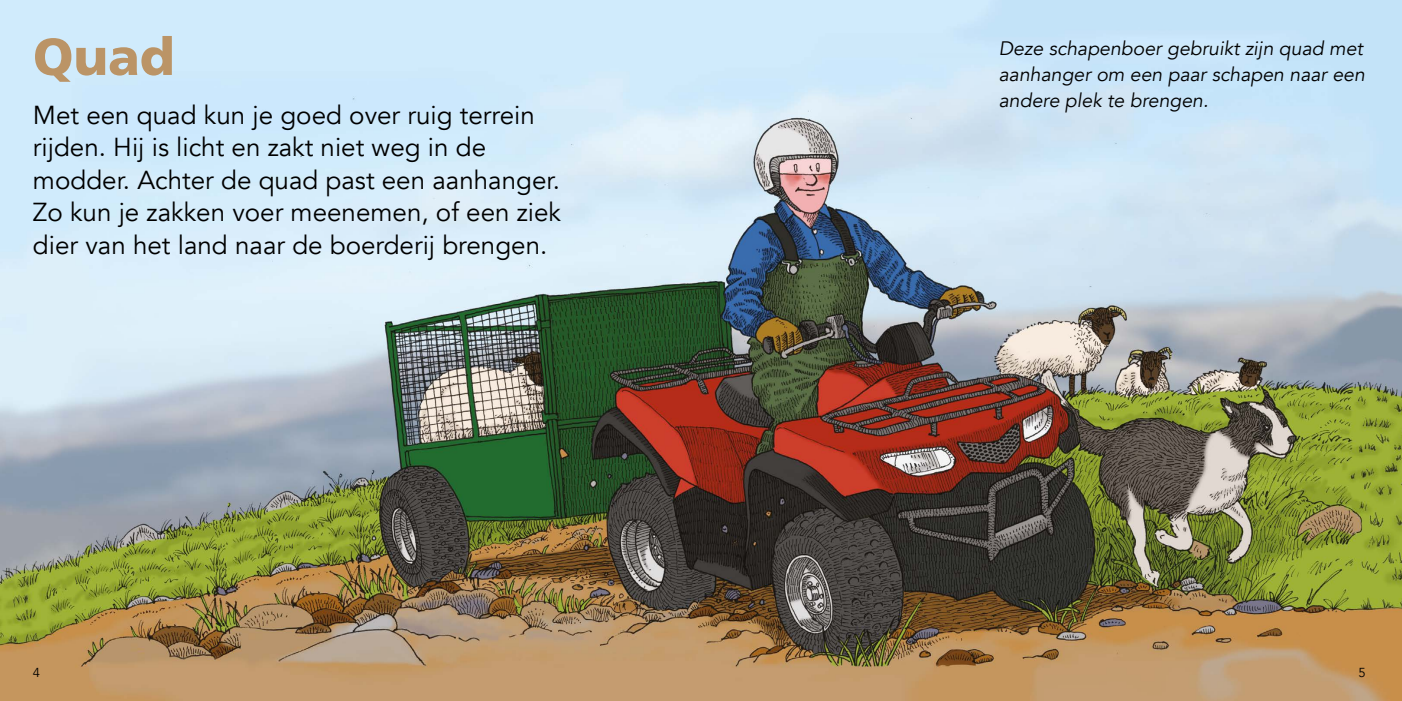
<style>
.page{position:relative;width:1402px;height:701px;background:#fff}
.page>*{position:absolute;margin:0;border:0;box-sizing:border-box;transform-origin:0 0}
.t1{font:900 51.98px "Frutiger LT Std";color:#bb9466}
.t2{font:25.99px/32.5px "Avenir";color:#000}
.t3{font:italic 19.51px/26px "Avenir";color:#000;text-align:justify}
.t4{font:12.95px "Avenir";color:#000}
</style>
<div class="page">
<img style="left:0;top:0;width:699px;height:701px">
<img style="left:699px;top:0;width:703px;height:701px">
<h1 class="t1" style="left:33px;top:25px;width:143px">Quad</h1>
<p class="t2" style="left:33px;top:99px;width:529px">Met een quad kun je goed over ruig terrein rijden. Hij is licht en zakt niet weg in de modder. Achter de quad past een aanhanger.<br>Zo kun je zakken voer meenemen, of een ziek dier van het land naar de boerderij brengen.</p>
<p class="t4" style="left:33px;top:665px;width:9px">4</p>
<p class="t3" style="left:999px;top:36px;width:367px">Deze schapenboer gebruikt zijn quad met aanhanger om een paar schapen naar een andere plek te brengen.</p>
<p class="t4" style="left:1358px;top:665px;width:9px">5</p>
</div>
